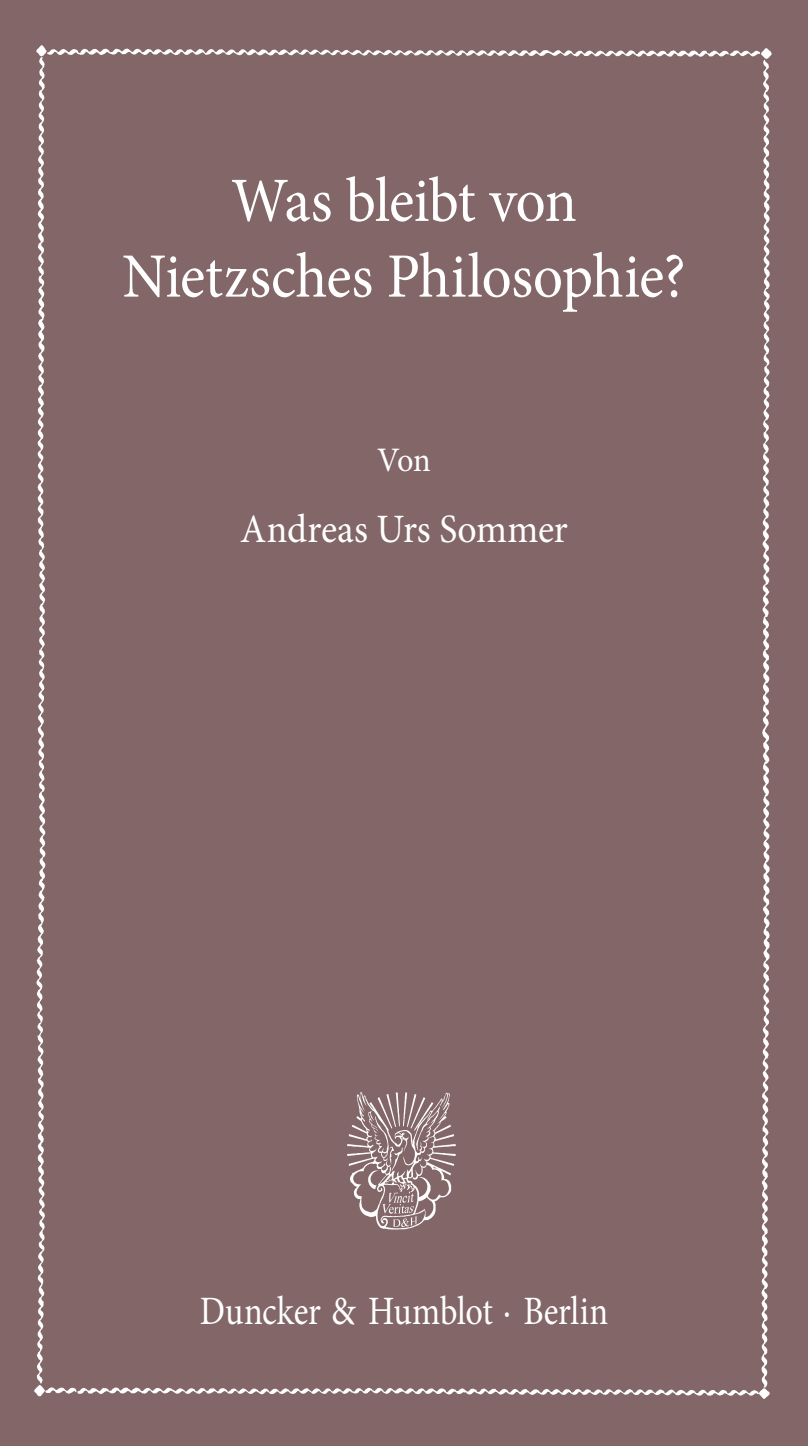
<style>
.page{position:relative;width:808px;height:1446px;background:#836768}
.page>*{position:absolute;margin:0;border:0;box-sizing:border-box;transform-origin:0 0}
.t1{font:63px/75.6px "Minion Pro";letter-spacing:-.015em;color:#fff;text-align:center;scale:.94 1}
.t2{font:40.2px "Minion Pro";letter-spacing:-.005em;color:#fff;scale:.86 1}
.t3{font:40.2px "Minion Pro";letter-spacing:-.005em;color:#fff;scale:.94 1}
.t4{font:34.5px "Minion Pro";color:#fff;scale:.94 1}
</style>
<div class="page">
<img style="left:34px;top:45px;width:738px;height:1354px">
<img style="left:346px;top:1092px;width:109px;height:137px">
<p class="t1" style="left:122px;top:168px;width:601px">Was bleibt von<br>Nietzsches Philosophie?</p>
<p class="t4" style="left:377px;top:446px;width:58px">Von</p>
<p class="t3" style="left:240px;top:513px;width:350px">Andreas Urs Sommer</p>
<p class="t2" style="left:200px;top:1295px;width:476px">Duncker &amp; Humblot · Berlin</p>
</div>
